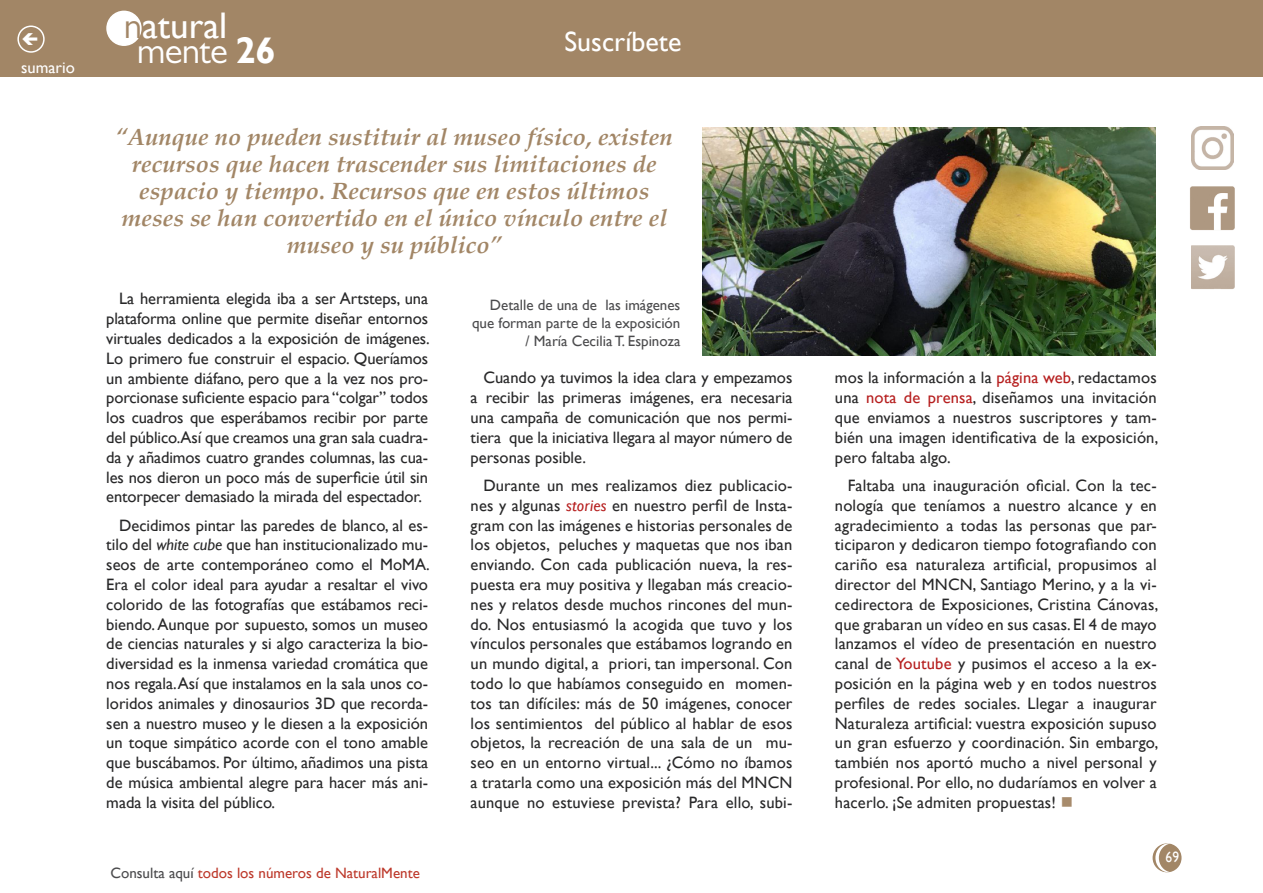
<style>
.page{position:relative;width:1263px;height:893px;background:#fff}
.page>*{position:absolute;margin:0;border:0;box-sizing:border-box;transform-origin:0 0}
.t1{font:37.05px "Gill Sans";color:#fff}
.t2{font:37.05px "Gill Sans MT Pro";letter-spacing:-.02em;color:#fff}
.t3{font:27.9px "Gill Sans";color:#fff}
.t4{font:italic 700 24px/27px "Palatino";color:#a28666;text-align:center}
.t5{font:16.5px/19.8px "Gill Sans";color:#282829;text-align:justify}
.t6{font:16.5px "Gill Sans";color:#fff}
.t7{font:15px/18px "Gill Sans";color:#4b4b4d;text-align:right}
.t8{font:15px "Gill Sans";color:#bd392b}
.t9{font:15px "Gill Sans";color:#fff;scale:.9 1}
.s1{font-family:"Gill Sans MT Pro";color:#a28666}
.s2{font-family:"Gill Sans";font-weight:700}
.s3{font-style:italic}
.s4{color:#4b4b4d}
.s5{font-style:italic;color:#b61f1f}
.s6{color:#b61f1f}
.s7{color:#a78b6c}
</style>
<div class="page">
<div style="left:1153px;top:844px;width:28px;height:28px;background:#a28666;border-radius:50%"></div>
<div style="left:1152px;top:843px;width:29px;height:29px;border:2px solid #a28666;border-radius:50%"></div>
<div style="left:0;top:0;width:1263px;height:77px;background:#a28666"></div>
<div style="left:107px;top:11px;width:34px;height:34px;background:#fff;border-radius:50%"></div>
<div style="left:106px;top:11px;width:36px;height:35px;border:2px solid #fff;border-radius:50%"></div>
<svg style="left:1155px;top:843px;width:15px;height:29px"></svg>
<div style="left:17px;top:26px;width:28px;height:27px;border:2px solid #fff;border-radius:50%"></div>
<img style="left:1190px;top:186px;width:45px;height:44px">
<img style="left:1191px;top:246px;width:44px;height:43px">
<img style="left:1191px;top:127px;width:42px;height:42px">
<img style="left:703px;top:128px;width:452px;height:228px">
<p class="t6" style="left:21px;top:58px;width:55px">sumario</p>
<h1 class="t1" style="left:124px;top:4px;width:105px"><span class="s1">n</span>atural</h1>
<h1 class="t2" style="left:137px;top:29px;width:140px">mente <span class="s2">26</span></h1>
<h2 class="t3" style="left:564px;top:25px;width:118px">Suscríbete</h2>
<h3 class="t4" style="left:116px;top:124px;width:558px">“Aunque no pueden sustituir al museo físico, existen recursos que hacen trascender sus limitaciones de espacio y tiempo. Recursos que en estos últimos meses se han convertido en el único vínculo entre el museo y su público”</h3>
<p class="t5" style="left:106px;top:289px;width:325px;text-indent:13px">La herramienta elegida iba a ser Artsteps, una plataforma online que permite diseñar entornos virtuales dedicados a la exposición de imágenes.<br>Lo primero fue construir el espacio. Queríamos un ambiente diáfano, pero que a la vez nos pro&shy;porcionase suficiente espacio para “colgar” todos los cuadros que esperábamos recibir por parte del público.Así que creamos una gran sala cuadra&shy;da y añadimos cuatro grandes columnas, las cua&shy;les nos dieron un poco más de superficie útil sin entorpecer demasiado la mirada del espectador.</p>
<p class="t5" style="left:106px;top:515px;width:325px;text-indent:13px">Decidimos pintar las paredes de blanco, al es&shy;tilo del <span class="s3">white cube</span> que han institucionalizado mu&shy;seos de arte contemporáneo como el MoMA.<br>Era el color ideal para ayudar a resaltar el vivo colorido de las fotografías que estábamos reci&shy;biendo. Aunque por supuesto, somos un museo de ciencias naturales y si algo caracteriza la bio&shy;diversidad es la inmensa variedad cromática que nos regala. Así que instalamos en la sala unos co&shy;loridos animales y dinosaurios 3D que recorda&shy;sen a nuestro museo y le diesen a la exposición un toque simpático acorde con el tono amable que buscábamos. Por último, añadimos una pista de música ambiental alegre para hacer más ani&shy;mada la visita del público.</p>
<p class="t8" style="left:110px;top:864px;width:311px"><span class="s4">Consulta aquí</span> todos los números de NaturalMente</p>
<p class="t7" style="left:472px;top:296px;width:210px">Detalle de una de las imágenes que forman parte de la exposición / María Cecilia T. Espinoza</p>
<p class="t5" style="left:471px;top:368px;width:323px;text-indent:13px">Cuando ya tuvimos la idea clara y empezamos a recibir las primeras imágenes, era necesaria una campaña de comunicación que nos permi&shy;tiera que la iniciativa llegara al mayor número de personas posible.</p>
<p class="t5" style="left:471px;top:476px;width:323px;text-indent:13px">Durante un mes realizamos diez publicacio&shy;nes y algunas <span class="s5">stories</span> en nuestro perfil de Insta&shy;gram con las imágenes e historias personales de los objetos, peluches y maquetas que nos iban enviando. Con cada publicación nueva, la res&shy;puesta era muy positiva y llegaban más creacio&shy;nes y relatos desde muchos rincones del mun&shy;do. Nos entusiasmó la acogida que tuvo y los vínculos personales que estábamos logrando en un mundo digital, a priori, tan impersonal. Con todo lo que habíamos conseguido en momen&shy;tos tan difíciles: más de 50 imágenes, conocer los sentimientos del público al hablar de esos objetos, la recreación de una sala de un mu&shy;seo en un entorno virtual... ¿Cómo no íbamos a tratarla como una exposición más del MNCN aunque no estuviese prevista? Para ello, subi-</p>
<p class="t5" style="left:835px;top:368px;width:325px">mos la información a la <span class="s6">página web</span>, redactamos una <span class="s6">nota de prensa</span>, diseñamos una invitación que enviamos a nuestros suscriptores y tam&shy;bién una imagen identificativa de la exposición, pero faltaba algo.</p>
<p class="t5" style="left:835px;top:476px;width:325px;text-indent:13px">Faltaba una inauguración oficial. Con la tec&shy;nología que teníamos a nuestro alcance y en agradecimiento a todas las personas que par&shy;ticiparon y dedicaron tiempo fotografiando con cariño esa naturaleza artificial, propusimos al director del MNCN, Santiago Merino, y a la vi&shy;cedirectora de Exposiciones, Cristina Cánovas, que grabaran un vídeo en sus casas. El 4 de mayo lanzamos el vídeo de presentación en nuestro canal de <span class="s6">Youtube</span> y pusimos el acceso a la ex&shy;posición en la página web y en todos nuestros perfiles de redes sociales. Llegar a inaugurar Naturaleza artificial: vuestra exposición supuso un gran esfuerzo y coordinación. Sin embargo, también nos aportó mucho a nivel personal y profesional. Por ello, no dudaríamos en volver a hacerlo. ¡Se admiten propuestas! <span class="s7">■</span></p>
<p class="t9" style="left:1165px;top:849px;width:16px">69</p>
</div>
